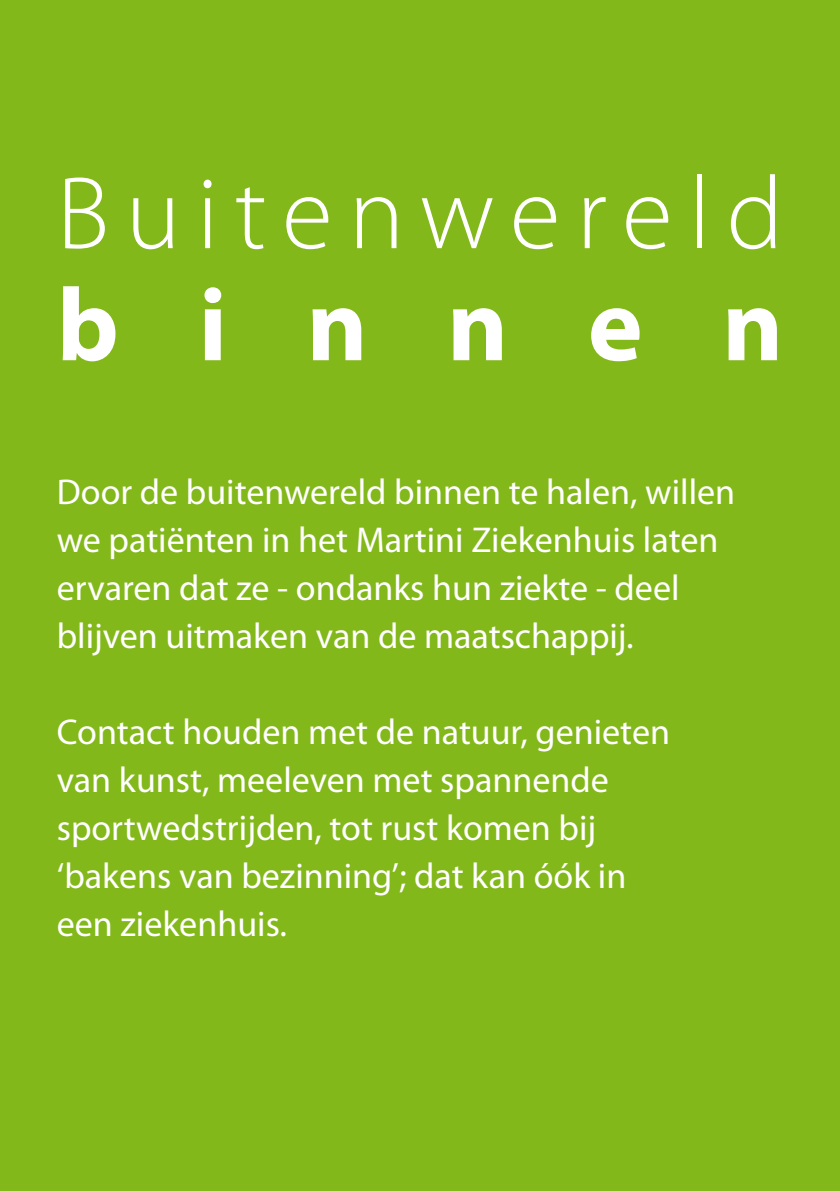
<style>
.page{position:relative;width:840px;height:1191px;background:#fff}
.page>*{position:absolute;margin:0;border:0;box-sizing:border-box;transform-origin:0 0}
.t1{font:300 104px "Myriad Pro";letter-spacing:.155em;color:#fff}
.t2{font:700 104px "Myriad Pro";letter-spacing:.765em;color:#fff}
.t3{font:36px/48px "Myriad Pro";color:#fff}
</style>
<div class="page">
<div style="left:0;top:0;width:839px;height:1191px;background:#83b81a"></div>
<h1 class="t1" style="left:57px;top:156px;width:727px">Buitenwereld</h1>
<h1 class="t2" style="left:57px;top:267px;width:727px">binnen</h1>
<p class="t3" style="left:57px;top:469px;width:679px">Door de buitenwereld binnen te halen, willen we patiënten in het Martini Ziekenhuis laten ervaren dat ze - ondanks hun ziekte - deel blijven uitmaken van de maatschappij.</p>
<p class="t3" style="left:57px;top:709px;width:614px">Contact houden met de natuur, genieten van kunst, meeleven met spannende sportwedstrijden, tot rust komen bij ‘bakens van bezinning’; dat kan óók in een ziekenhuis.</p>
</div>
